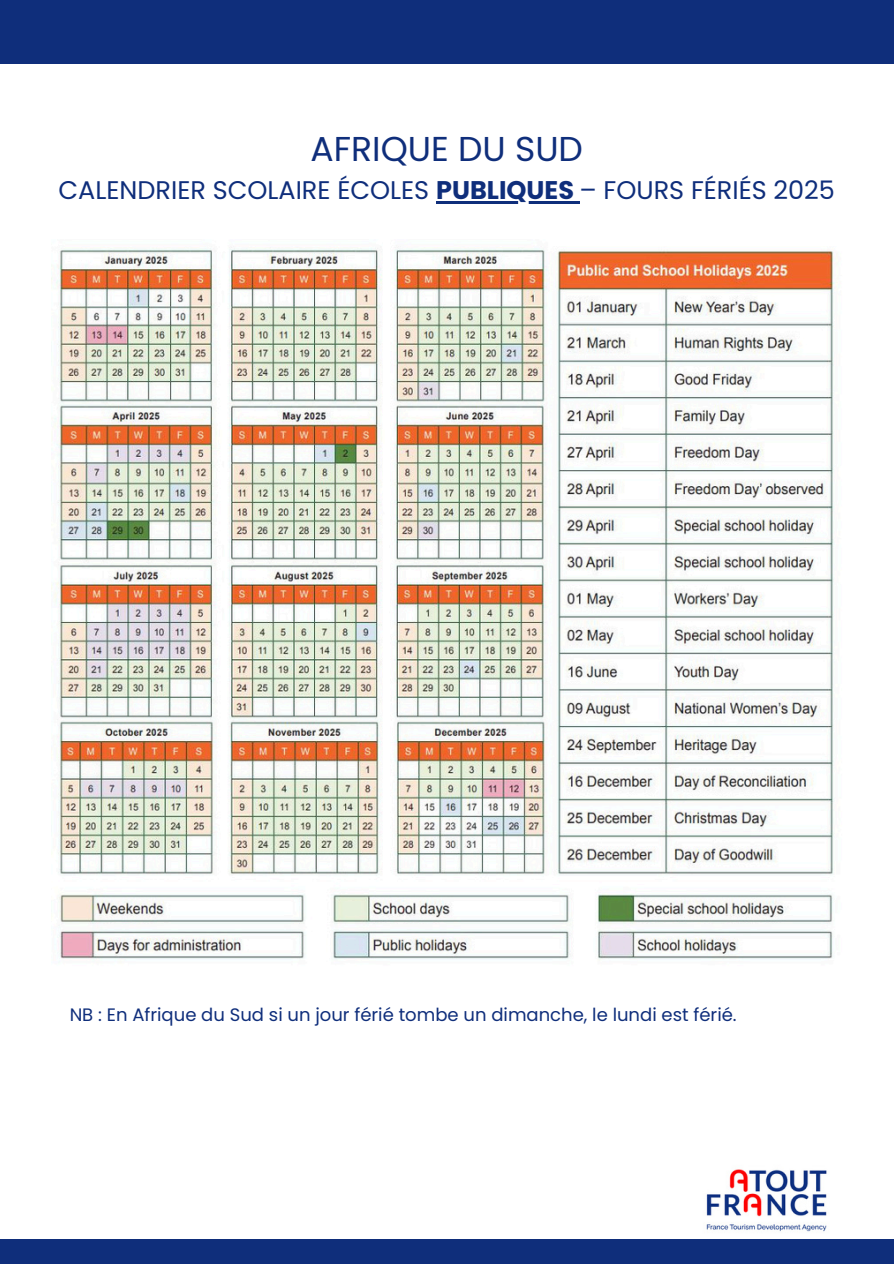
<style>
.page{position:relative;width:894px;height:1264px;background:#fff}
.page>*{position:absolute;margin:0;border:0;box-sizing:border-box;transform-origin:0 0}
.t1{font:34.5px "Poppins";color:#0f2e7b}
.t2{font:25.5px "Poppins";color:#0f2e7b}
.t3{font:18px "Poppins";color:#0f2e7b}
.s1{font-weight:700}
</style>
<div class="page">
<img style="left:706px;top:1169px;width:121px;height:63px">
<div style="left:0;top:1238px;width:893px;height:25px;background:#0f2e7b"></div>
<div style="left:0;top:0;width:893px;height:63px;background:#0f2e7b"></div>
<img style="left:54px;top:247px;width:784px;height:712px">
<hr style="left:436px;top:201px;width:143px;height:3px;background:#0f2e7b">
<p class="t1" style="left:310px;top:125px;width:274px">AFRIQUE DU SUD</p>
<p class="t2" style="left:59px;top:172px;width:777px">CALENDRIER SCOLAIRE ÉCOLES <span class="s1">PUBLIQUES</span> – FOURS FÉRIÉS 2025</p>
<p class="t3" style="left:70px;top:1002px;width:668px">NB : En Afrique du Sud si un jour férié tombe un dimanche, le lundi est férié.</p>
</div>
